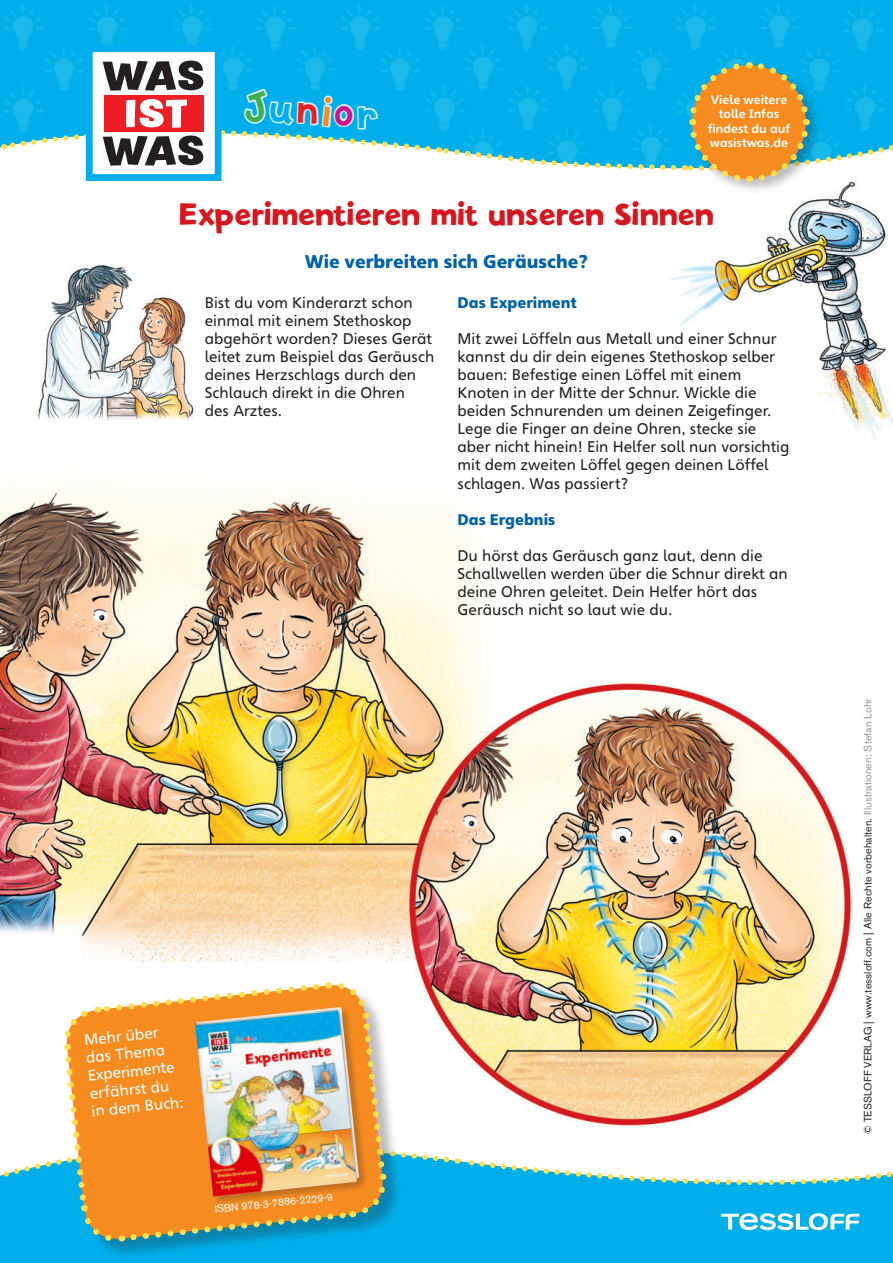
<style>
.page{position:relative;width:893px;height:1263px;background:#fff}
.page>*{position:absolute;margin:0;border:0;box-sizing:border-box;transform-origin:0 0}
.t1{font:500 36px "Johann";color:#d7171f}
.t2{font:900 18px "Heinemann";color:#0161ab}
.t3{font:15px/18px "Heinemann";color:#231f20}
.t4{font:15px/18px "Heinemann";color:#fff}
.t5{font:900 15px "Heinemann";color:#0161ab}
.t6{font:700 12px/14.4px "Heinemann";color:#fff;text-align:center}
.t7{font:10.5px "Akzidenz Grotesk BQ";letter-spacing:.01em;color:#231f20}
.t8{font:10.5px "Akzidenz Grotesk BQ";color:#fff}
.s1{color:#939598}
</style>
<div class="page">
<img style="left:0;top:202px;width:893px;height:777px">
<svg style="left:0;top:0;width:893px;height:202px;fill:#00afea"></svg>
<img style="left:842px;top:5px;width:42px;height:40px">
<img style="left:759px;top:2px;width:42px;height:43px">
<img style="left:675px;top:3px;width:42px;height:42px">
<img style="left:632px;top:44px;width:41px;height:1px">
<img style="left:549px;top:43px;width:40px;height:2px">
<img style="left:590px;top:2px;width:42px;height:43px">
<img style="left:464px;top:44px;width:41px;height:1px">
<img style="left:506px;top:3px;width:43px;height:42px">
<img style="left:422px;top:3px;width:42px;height:42px">
<img style="left:339px;top:3px;width:42px;height:42px">
<img style="left:296px;top:44px;width:40px;height:1px">
<img style="left:254px;top:3px;width:42px;height:42px">
<img style="left:213px;top:44px;width:42px;height:1px">
<img style="left:171px;top:3px;width:42px;height:42px">
<img style="left:87px;top:3px;width:42px;height:42px">
<img style="left:2px;top:3px;width:42px;height:47px">
<img style="left:2px;top:86px;width:1px;height:46px">
<div style="left:687px;top:60px;width:136px;height:136px;background:#231f20;opacity:.3"></div>
<div style="left:0;top:1245px;width:893px;height:18px;background:#00afea"></div>
<div style="left:172px;top:194px;width:549px;height:47px;background:#fff"></div>
<div style="left:67px;top:985px;width:337px;height:275px;background:#231f20;opacity:.3"></div>
<svg style="left:0;top:979px;width:893px;height:266px"></svg>
<div style="left:195px;top:1007px;width:173px;height:199px;background:#231f20;opacity:.25"></div>
<img style="left:195px;top:1007px;width:164px;height:190px">
<svg style="left:3px;top:45px;width:890px;height:140px"></svg>
<p class="t6" style="left:708px;top:93px;width:84px">Viele weitere tolle Infos findest du auf wasistwas.de</p>
<h1 class="t1" style="left:179px;top:199px;width:536px">Experimentieren mit unseren Sinnen</h1>
<p class="t2" style="left:305px;top:250px;width:285px">Wie verbreiten sich Geräusche?</p>
<p class="t5" style="left:458px;top:294px;width:121px">Das Experiment</p>
<p class="t3" style="left:458px;top:330px;width:333px">Mit zwei Löffeln aus Metall und einer Schnur kannst du dir dein eigenes Stethoskop selber bauen: Befestige einen Löffel mit einem Knoten in der Mitte der Schnur. Wickle die beiden Schnurenden um deinen Zeigefinger.<br>Lege die Finger an deine Ohren, stecke sie aber nicht hinein! Ein Helfer soll nun vorsichtig mit dem zweiten Löffel gegen deinen Löffel schlagen. Was passiert?</p>
<p class="t5" style="left:458px;top:510px;width:99px">Das Ergebnis</p>
<p class="t3" style="left:458px;top:546px;width:332px">Du hörst das Geräusch ganz laut, denn die Schallwellen werden über die Schnur direkt an deine Ohren geleitet. Dein Helfer hört das Geräusch nicht so laut wie du.</p>
<p class="t3" style="left:205px;top:294px;width:231px">Bist du vom Kinderarzt schon einmal mit einem Stethoskop abgehört worden? Dieses Gerät leitet zum Beispiel das Geräusch deines Herzschlags durch den<br>Schlauch direkt in die Ohren<br>des Arztes.</p>
<p class="t4" style="left:83px;top:1031px;width:94px;rotate:-6deg">Mehr über das Thema<br>Experimente erfährst du in dem Buch:</p>
<p class="t8" style="left:214px;top:1203px;width:120px;rotate:-6deg">ISBN 978-3-7886-2229-9</p>
<p class="t7" style="left:862px;top:1134px;width:437px;rotate:-90deg">© TESSLOFF VERLAG | www.tessloff.com | Alle Rechte vorbehalten. <span class="s1">Illustrationen: Stefan Lohr</span></p>
</div>
